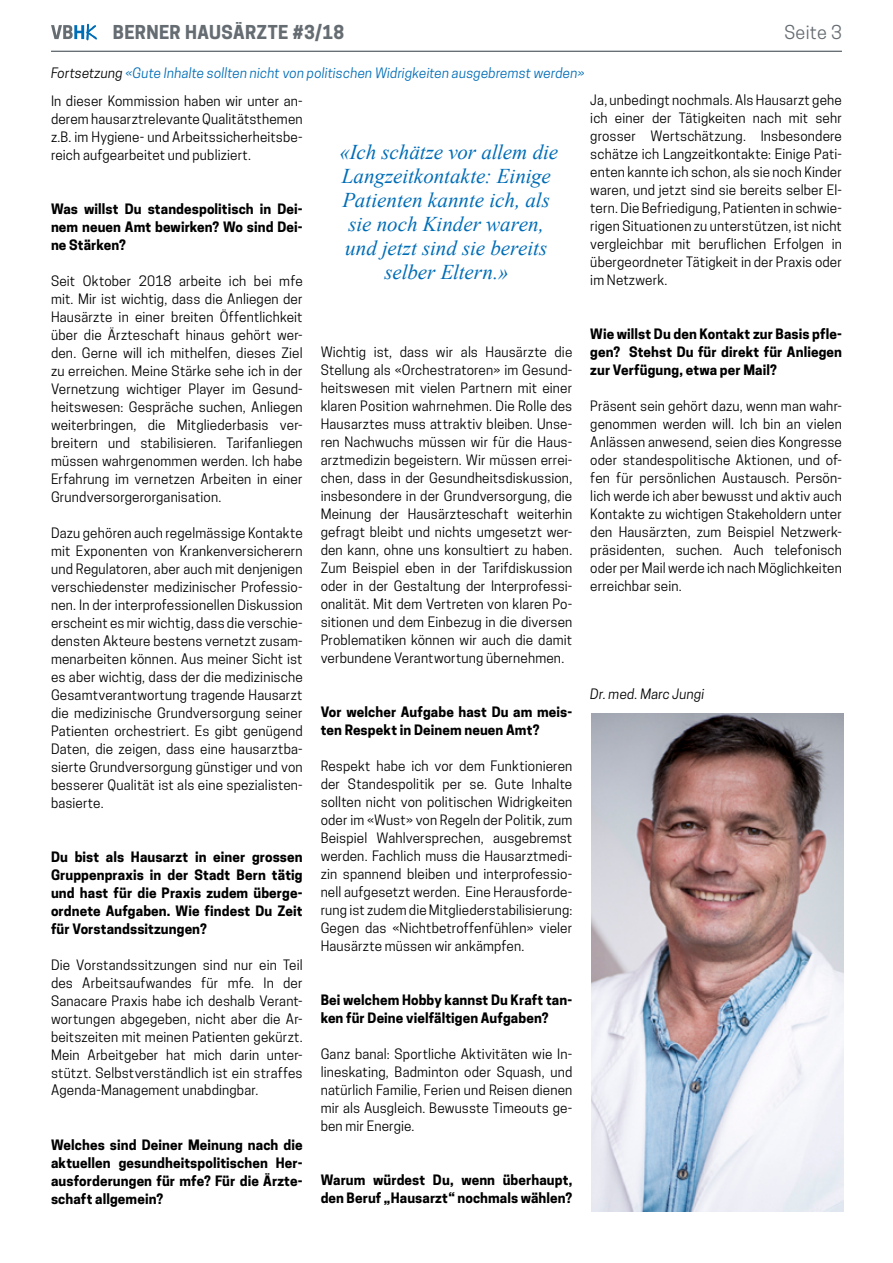
<style>
.page{position:relative;width:893px;height:1263px;background:#fff}
.page>*{position:absolute;margin:0;border:0;box-sizing:border-box;transform-origin:0 0}
.t1{font:italic 21px/24px "Times New Roman";letter-spacing:-.005em;color:#006db7;text-align:center}
.t2{font:700 18px "Cooper Hewitt";letter-spacing:.015em;color:#656c72}
.t3{font:18px "Cooper Hewitt";letter-spacing:.015em;color:#656c72}
.t4{font:13.5px/18px "Cooper Hewitt";letter-spacing:.01em;color:#000;text-align:justify}
.t5{font:700 13.5px/18px "Cooper Hewitt";letter-spacing:.01em;color:#000;text-align:justify}
.t6{font:italic 13.5px "Cooper Hewitt";letter-spacing:.01em;color:#006db7}
.t7{font:italic 13.5px "Cooper Hewitt";letter-spacing:.015em;color:#000}
.s1{color:#000}
</style>
<div class="page">
<svg style="left:51px;top:23px;width:47px;height:28px"></svg>
<hr style="left:51px;top:51px;width:791px;height:1px;background:#656c72">
<img style="left:592px;top:713px;width:251px;height:499px">
<h2 class="t2" style="left:113px;top:22px;width:233px">BERNER HAUSÄRZTE #3/18</h2>
<h2 class="t3" style="left:784px;top:22px;width:59px">Seite 3</h2>
<p class="t6" style="left:51px;top:65px;width:535px"><span class="s1">Fortsetzung</span> «Gute Inhalte sollten nicht von politischen Widrigkeiten ausgebremst werden»</p>
<p class="t4" style="left:51px;top:91px;width:253px">In dieser Kommission haben wir unter an&shy;derem hausarztrelevante Qualitätsthemen z.B. im Hygiene- und Arbeitssicherheitsbe&shy;reich aufgearbeitet und publiziert.</p>
<p class="t5" style="left:51px;top:200px;width:253px">Was willst Du standespolitisch in Dei&shy;nem neuen Amt bewirken? Wo sind Dei&shy;ne Stärken?</p>
<p class="t4" style="left:51px;top:271px;width:253px">Seit Oktober 2018 arbeite ich bei mfe mit. Mir ist wichtig, dass die Anliegen der Hausärzte in einer breiten Öffentlichkeit über die Ärzteschaft hinaus gehört wer&shy;den. Gerne will ich mithelfen, dieses Ziel zu erreichen. Meine Stärke sehe ich in der Vernetzung wichtiger Player im Gesund&shy;heitswesen: Gespräche suchen, Anliegen weiterbringen, die Mitgliederbasis ver&shy;breitern und stabilisieren. Tarifanliegen müssen wahrgenommen werden. Ich habe Erfahrung im vernetzen Arbeiten in einer Grundversorgerorganisation.</p>
<p class="t4" style="left:51px;top:523px;width:253px">Dazu gehören auch regelmässige Kontakte mit Exponenten von Krankenversicherern und Regulatoren, aber auch mit denjenigen verschiedenster medizinischer Professio&shy;nen. In der interprofessionellen Diskussion erscheint es mir wichtig, dass die verschie&shy;densten Akteure bestens vernetzt zusam&shy;menarbeiten können. Aus meiner Sicht ist es aber wichtig, dass der die medizinische Gesamtverantwortung tragende Hausarzt die medizinische Grundversorgung seiner Patienten orchestriert. Es gibt genügend Daten, die zeigen, dass eine hausarztba&shy;sierte Grundversorgung günstiger und von besserer Qualität ist als eine spezialisten&shy;basierte.</p>
<p class="t5" style="left:51px;top:847px;width:253px">Du bist als Hausarzt in einer grossen Gruppenpraxis in der Stadt Bern tätig und hast für die Praxis zudem überge&shy;ordnete Aufgaben. Wie findest Du Zeit für Vorstandssitzungen?</p>
<p class="t4" style="left:51px;top:955px;width:253px">Die Vorstandssitzungen sind nur ein Teil des Arbeitsaufwandes für mfe. In der Sanacare Praxis habe ich deshalb Verant&shy;wortungen abgegeben, nicht aber die Ar&shy;beitszeiten mit meinen Patienten gekürzt.<br>Mein Arbeitgeber hat mich darin unter&shy;stützt. Selbstverständlich ist ein straffes Agenda-Management unabdingbar.</p>
<p class="t5" style="left:51px;top:1135px;width:253px">Welches sind Deiner Meinung nach die aktuellen gesundheitspolitischen Her&shy;ausforderungen für mfe? Für die Ärzte&shy;schaft allgemein?</p>
<h1 class="t1" style="left:340px;top:140px;width:220px">«Ich schätze vor allem die<br>Langzeitkontakte: Einige<br>Patienten kannte ich, als sie noch Kinder waren, und jetzt sind sie bereits selber Eltern.»</h1>
<p class="t4" style="left:321px;top:343px;width:253px">Wichtig ist, dass wir als Hausärzte die Stellung als «Orchestratoren» im Gesund&shy;heitswesen mit vielen Partnern mit einer klaren Position wahrnehmen. Die Rolle des Hausarztes muss attraktiv bleiben. Unse&shy;ren Nachwuchs müssen wir für die Haus&shy;arztmedizin begeistern. Wir müssen errei&shy;chen, dass in der Gesundheitsdiskussion, insbesondere in der Grundversorgung, die Meinung der Hausärzteschaft weiterhin gefragt bleibt und nichts umgesetzt wer&shy;den kann, ohne uns konsultiert zu haben.<br>Zum Beispiel eben in der Tarifdiskussion oder in der Gestaltung der Interprofessi&shy;onalität. Mit dem Vertreten von klaren Po&shy;sitionen und dem Einbezug in die diversen Problematiken können wir auch die damit verbundene Verantwortung übernehmen.</p>
<p class="t5" style="left:321px;top:703px;width:253px">Vor welcher Aufgabe hast Du am meis&shy;ten Respekt in Deinem neuen Amt?</p>
<p class="t4" style="left:321px;top:757px;width:253px">Respekt habe ich vor dem Funktionieren der Standespolitik per se. Gute Inhalte sollten nicht von politischen Widrigkeiten oder im «Wust» von Regeln der Politik, zum Beispiel Wahlversprechen, ausgebremst werden. Fachlich muss die Hausarztmedi&shy;zin spannend bleiben und interprofessio&shy;nell aufgesetzt werden. Eine Herausforde&shy;rung ist zudem die Mitgliederstabilisierung:<br>Gegen das «Nichtbetroffenfühlen» vieler Hausärzte müssen wir ankämpfen.</p>
<p class="t5" style="left:321px;top:991px;width:253px">Bei welchem Hobby kannst Du Kraft tan&shy;ken für Deine vielfältigen Aufgaben?</p>
<p class="t4" style="left:321px;top:1045px;width:253px">Ganz banal: Sportliche Aktivitäten wie In&shy;lineskating, Badminton oder Squash, und natürlich Familie, Ferien und Reisen dienen mir als Ausgleich. Bewusste Timeouts ge&shy;ben mir Energie.</p>
<p class="t5" style="left:321px;top:1171px;width:253px">Warum würdest Du, wenn überhaupt, den Beruf „Hausarzt“ nochmals wählen?</p>
<p class="t4" style="left:590px;top:91px;width:253px">Ja, unbedingt nochmals. Als Hausarzt gehe ich einer der Tätigkeiten nach mit sehr grosser Wertschätzung. Insbesondere schätze ich Langzeitkontakte: Einige Pati&shy;enten kannte ich schon, als sie noch Kinder waren, und jetzt sind sie bereits selber El&shy;tern. Die Befriedigung, Patienten in schwie&shy;rigen Situationen zu unterstützen, ist nicht vergleichbar mit beruflichen Erfolgen in übergeordneter Tätigkeit in der Praxis oder im Netzwerk.</p>
<p class="t5" style="left:590px;top:325px;width:253px">Wie willst Du den Kontakt zur Basis pfle&shy;gen? Stehst Du für direkt für Anliegen zur Verfügung, etwa per Mail?</p>
<p class="t4" style="left:590px;top:397px;width:253px">Präsent sein gehört dazu, wenn man wahr&shy;genommen werden will. Ich bin an vielen Anlässen anwesend, seien dies Kongresse oder standespolitische Aktionen, und of&shy;fen für persönlichen Austausch. Persön&shy;lich werde ich aber bewusst und aktiv auch Kontakte zu wichtigen Stakeholdern unter den Hausärzten, zum Beispiel Netzwerk&shy;präsidenten, suchen. Auch telefonisch oder per Mail werde ich nach Möglichkeiten erreichbar sein.</p>
<p class="t7" style="left:590px;top:686px;width:116px">Dr. med. Marc Jungi</p>
</div>
